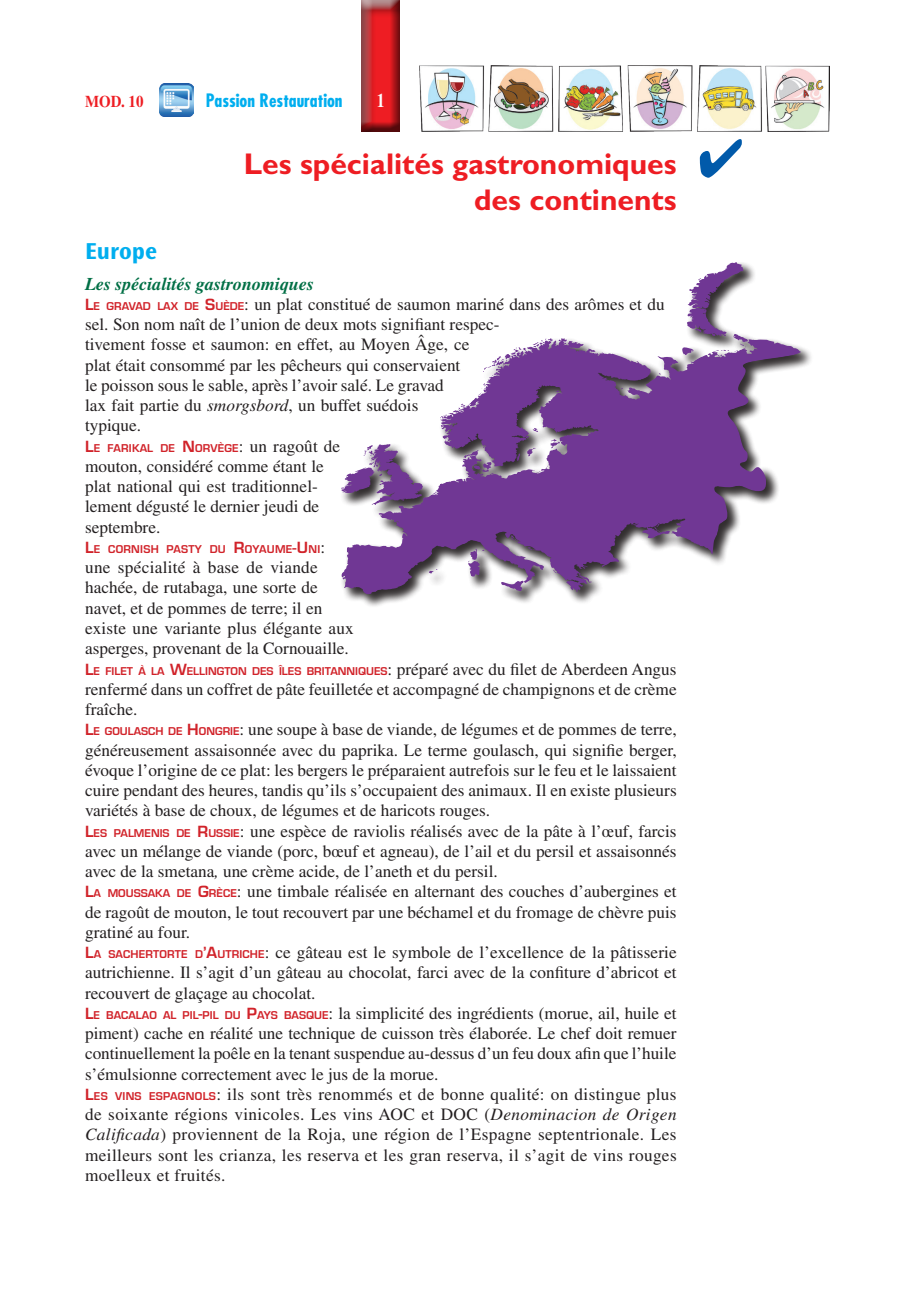
<style>
.page{position:relative;width:915px;height:1306px;background:#fff}
.page>*{position:absolute;margin:0;border:0;box-sizing:border-box;transform-origin:0 0}
._01_paragrafo{font:700 30px/36px "Gill Sans Std";color:#ee1d23;text-align:right}
._01_paragrafo_sotto{font:700 24px "Ocean Sans Std";color:#00aeef}
._00_Numero_di_pagina{font:700 19.5px "Times LT Std";color:#fff;scale:.8 1}
._01_paragrafo_sottos{font:italic 700 18px "Times LT Std";color:#016f45}
.t1{font:700 condensed 18px "Futura Std";color:#00aeef}
._02_Testo{font:17.25px/20.2px "Times LT Std";color:#231f20;text-align:justify}
._00_Numero_di_pagina-2{font:700 16.5px "Times LT Std";color:#ee1d23;scale:.9 1}
._02_Testo-2{font:600 10.5px "Eurostile LT Std";letter-spacing:.015em;color:#d1232a}
.s1{font-family:"Eurostile LT Std";font-weight:600;font-size:15px;color:#d1232a}
.s2{font-family:"Eurostile LT Std";font-weight:600;font-size:10.5px;color:#d1232a}
.s3{font-style:italic}
.s4{font-size:15px}
.s5{font-family:"Times LT Std";font-weight:400;font-size:17.25px;color:#231f20}
</style>
<div class="page">
<div style="left:355px;top:0;width:46px;height:132px;background:#231f20;opacity:.75"></div>
<img style="left:419px;top:66px;width:410px;height:66px">
<img style="left:159px;top:83px;width:34px;height:34px">
<div style="left:340px;top:262px;width:473px;height:345px;background:#231f20;opacity:.75"></div>
<svg style="left:340px;top:262px;width:405px;height:284px"></svg>
<p class="_00_Numero_di_pagina-2" style="left:85px;top:92px;width:66px">MOD. 10</p>
<p class="t1" style="left:206px;top:90px;width:138px">Passion Restauration</p>
<p class="_00_Numero_di_pagina" style="left:377px;top:88px;width:11px">1</p>
<p class="_01_paragrafo" style="left:244px;top:145px;width:434px">Les spécialités gastronomiques des continents</p>
<p class="_01_paragrafo_sotto" style="left:85px;top:238px;width:73px">Europe</p>
<p class="_01_paragrafo_sottos" style="left:85px;top:273px;width:231px">Les spécialités gastronomiques</p>
<p class="_02_Testo" style="left:85px;top:294px;width:581px;text-align:left"><span class="s1">L</span><span class="s2">E GRAVAD LAX DE</span> <span class="s1">S</span><span class="s2">UÈDE</span>: un plat constitué de saumon mariné dans des arômes et du sel. Son nom naît de l’union de deux mots signifiant respec-<br>tivement fosse et saumon: en effet, au Moyen Âge, ce<br>plat était consommé par les pêcheurs qui conservaient<br>le poisson sous le sable, après l’avoir salé. Le gravad<br>lax fait partie du <span class="s3">smorgsbord</span>, un buffet suédois<br>typique.</p>
<p class="_02_Testo-2" style="left:85px;top:441px;width:256px"><span class="s4">L</span>E FARIKAL DE <span class="s4">N</span>ORVÈGE<span class="s5">: un ragoût de</span></p>
<p class="_02_Testo" style="left:85px;top:456px;width:240px;text-align:left">mouton, considéré comme étant le plat national qui est traditionnel&shy;lement dégusté le dernier jeudi de septembre.</p>
<p class="_02_Testo-2" style="left:85px;top:542px;width:241px"><span class="s4">L</span>E CORNISH PASTY DU <span class="s4">R</span>OYAUME<span class="s4">-U</span> NI<span class="s5">:</span></p>
<p class="_02_Testo" style="left:85px;top:557px;width:270px;text-align:left">une spécialité à base de viande hachée, de rutabaga, une sorte de navet, et de pommes de terre; il en existe une variante plus élégante aux asperges, provenant de la Cornouaille.</p>
<p class="_02_Testo-2" style="left:85px;top:664px;width:592px"><span class="s4">L</span>E FILET À LA <span class="s4">W</span>ELLINGTON DES ÎLES BRITANN IQUES<span class="s5">: préparé avec du filet de Aberdeen Angus</span></p>
<p class="_02_Testo" style="left:85px;top:678px;width:593px">renfermé dans un coffret de pâte feuilletée et accompagné de champignons et de crème fraîche.</p>
<p class="_02_Testo" style="left:85px;top:719px;width:593px"><span class="s1">L</span><span class="s2">E GOULASCH DE</span> <span class="s1">H</span> <span class="s2">ONGRIE</span>: une soupe à base de viande, de légumes et de pommes de terre, généreusement assaisonnée avec du paprika. Le terme goulasch, qui signifie berger, évoque l’origine de ce plat: les bergers le préparaient autrefois sur le feu et le laissaient cuire pendant des heures, tandis qu’ils s’occupaient des animaux. Il en existe plusieurs variétés à base de choux, de légumes et de haricots rouges.</p>
<p class="_02_Testo" style="left:85px;top:820px;width:593px"><span class="s1">L</span><span class="s2">ES PALMENIS DE</span> <span class="s1">R</span> <span class="s2">USS IE</span>: une espèce de raviolis réalisés avec de la pâte à l’œuf, farcis avec un mélange de viande (porc, bœuf et agneau), de l’ail et du persil et assaisonnés avec de la smetana<span class="s3">,</span> une crème acide, de l’aneth et du persil.</p>
<p class="_02_Testo" style="left:85px;top:881px;width:593px"><span class="s1">L</span><span class="s2">A MOUSSAKA DE</span> <span class="s1">G</span><span class="s2">RÈCE</span>: une timbale réalisée en alternant des couches d’aubergines et de ragoût de mouton, le tout recouvert par une béchamel et du fromage de chèvre puis gratiné au four.</p>
<p class="_02_Testo" style="left:85px;top:942px;width:593px"><span class="s1">L</span><span class="s2">A SACHERTORTE D</span><span class="s1">’A</span><span class="s2">UTRICHE</span>: ce gâteau est le symbole de l’excellence de la pâtisserie autrichienne. Il s’agit d’un gâteau au chocolat, farci avec de la confiture d’abricot et recouvert de glaçage au chocolat.</p>
<p class="_02_Testo" style="left:85px;top:1002px;width:593px"><span class="s1">L</span><span class="s2">E BACALAO AL PIL</span><span class="s1">-</span><span class="s2">PIL DU</span> <span class="s1">P</span><span class="s2">AYS BASQUE</span>: la simplicité des ingrédients (morue, ail, huile et piment) cache en réalité une technique de cuisson très élaborée. Le chef doit remuer continuellement la poêle en la tenant suspendue au-dessus d’un feu doux afin que l’huile s’émulsionne correctement avec le jus de la morue.</p>
<p class="_02_Testo-2" style="left:85px;top:1089px;width:50px"><span class="s4">L</span>ES VINS</p>
<p class="_02_Testo" style="left:85px;top:1083px;width:593px;text-indent:64px"><span class="s2">ESPAGNOLS</span> : ils sont très renommés et de bonne qualité: on distingue plus de soixante régions vinicoles. Les vins AOC et DOC (<span class="s3">Denominacion de Origen Calificada</span>) proviennent de la Roja, une région de l’Espagne septentrionale. Les meilleurs sont les crianza, les reserva et les gran reserva, il s’agit de vins rouges moelleux et fruités.</p>
</div>
